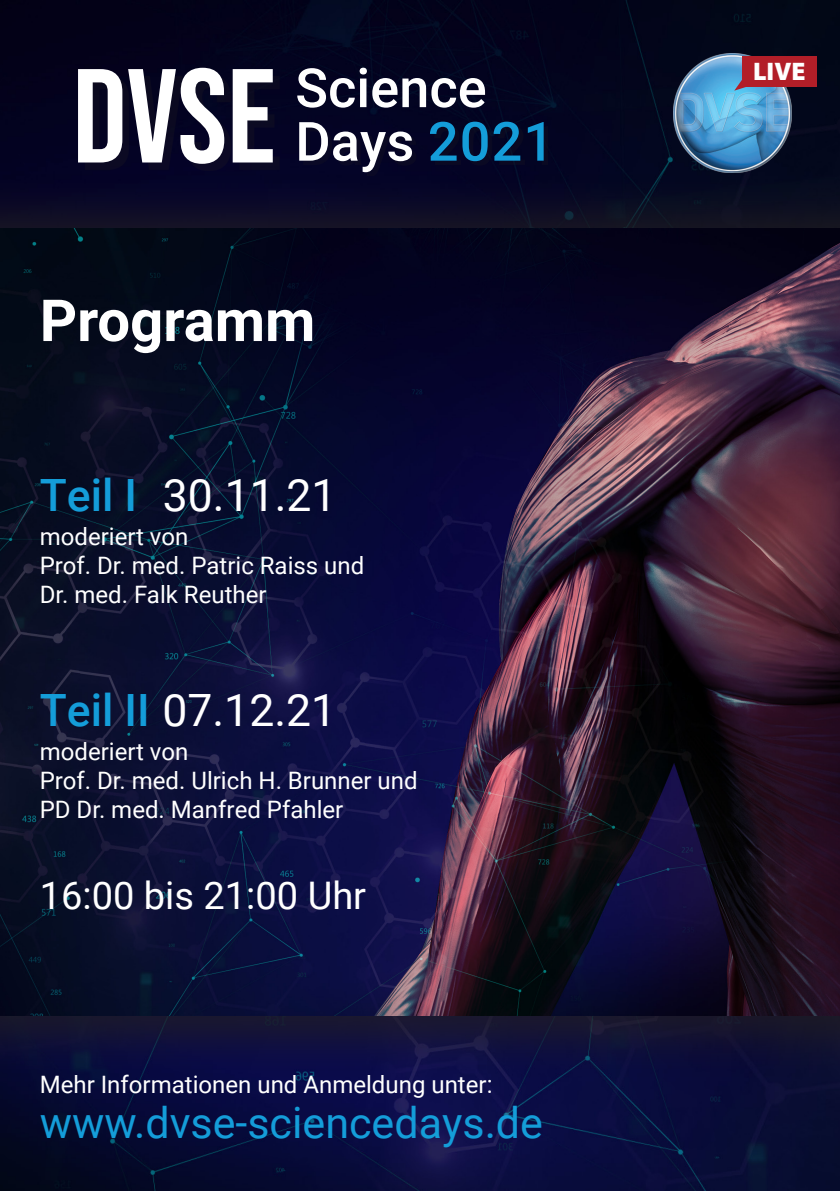
<style>
.page{position:relative;width:840px;height:1191px;background:#fff}
.page>*{position:absolute;margin:0;border:0;box-sizing:border-box;transform-origin:0 0}
.t1{font:133.4px "Bebas Neue";color:#fff}
.t2{font:700 58px "Roboto";color:#fff}
.t3{font:500 54.2px "Roboto";color:#fff}
.t4{font:44.4px "Roboto";color:#fff}
.t5{font:43px "Roboto";color:#149dd9}
.t6{font:38px "Roboto";color:#fff}
.t7{font:900 25.4px "Myriad Pro";color:#fff}
.t8{font:24px/28.8px "Roboto";color:#fff}
.s1{color:#149dd9}
.s2{font-weight:500;color:#149dd9}
</style>
<div class="page">
<img style="left:0;top:0;width:839px;height:1190px">
<div style="left:0;top:172px;width:839px;height:907px;background:#231f20;opacity:.75"></div>
<img style="left:0;top:229px;width:839px;height:786px">
<img style="left:672px;top:54px;width:119px;height:118px">
<div style="left:742px;top:56px;width:74px;height:31px;background:#b21e28"></div>
<svg style="left:733px;top:78px;width:15px;height:13px"></svg>
<div style="left:84px;top:74px;width:196px;height:97px;background:#0a0922"></div>
<div style="left:303px;top:126px;width:244px;height:50px;background:#040425"></div>
<p class="t1" style="left:72px;top:41px;width:204px">DVSE</p>
<p class="t3" style="left:295px;top:50px;width:193px">Science</p>
<p class="t3" style="left:295px;top:103px;width:260px">Days <span class="s1">2021</span></p>
<p class="t2" style="left:40px;top:280px;width:277px">Programm</p>
<p class="t4" style="left:40px;top:464px;width:298px"><span class="s2">Teil I</span> 30.11.21</p>
<p class="t8" style="left:40px;top:521px;width:326px">moderiert von<br>Prof. Dr. med. Patric Raiss und<br>Dr. med. Falk Reuther</p>
<p class="t4" style="left:40px;top:678px;width:298px"><span class="s2">Teil II</span> 07.12.21</p>
<p class="t8" style="left:40px;top:736px;width:379px">moderiert von<br>Prof. Dr. med. Ulrich H. Brunner und<br>PD Dr. med. Manfred Pfahler</p>
<p class="t6" style="left:40px;top:868px;width:328px">16:00 bis 21:00 Uhr</p>
<p class="t8" style="left:40px;top:1069px;width:454px">Mehr Informationen und Anmeldung unter:</p>
<p class="t5" style="left:40px;top:1092px;width:504px">www.dvse-sciencedays.de</p>
<p class="t7" style="left:752px;top:55px;width:54px">LIVE</p>
</div>
